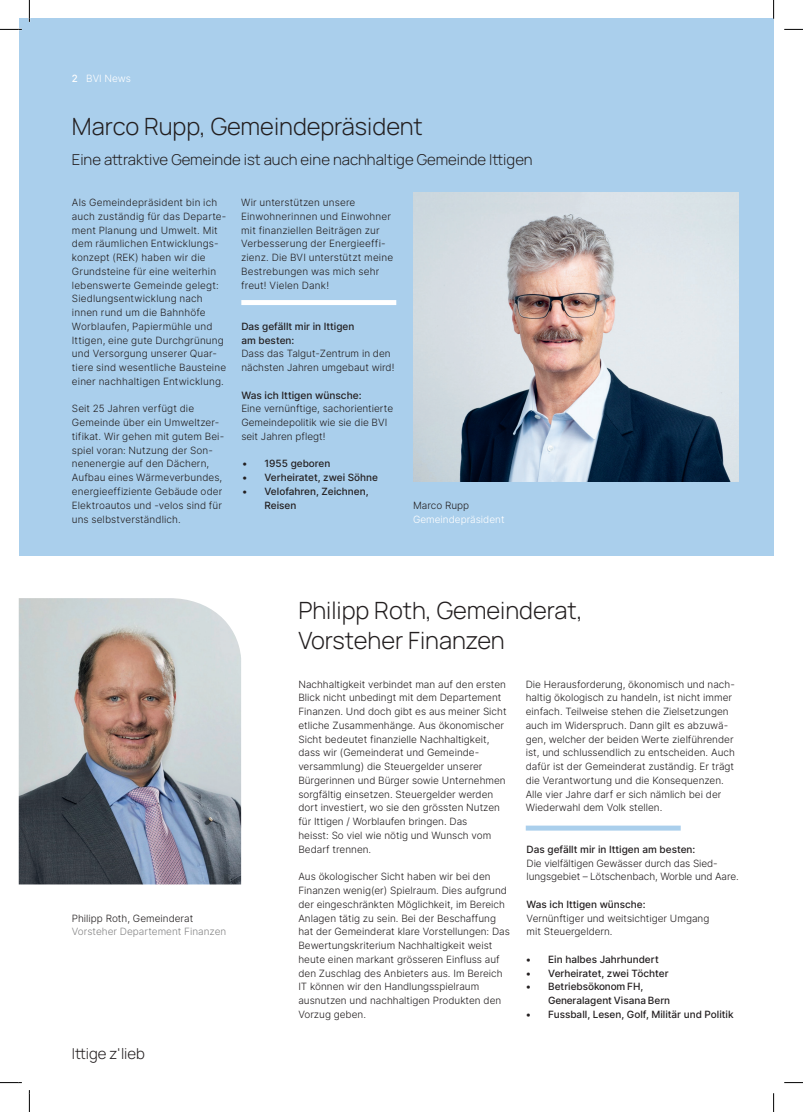
<style>
.page{position:relative;width:803px;height:1112px;background:#fff}
.page>*{position:absolute;margin:0;border:0;box-sizing:border-box;transform-origin:0 0}
.t1{font:300 23.75px/30px "Manrope";color:#231f20}
.t2{font:300 15px "Manrope";color:#231f20}
.t3{font:500 10.12px "Inter";color:#231f20}
.t4{font:300 10px/13.8px "Inter";color:#231f20}
.t5{font:500 10px/13.8px "Inter";color:#231f20}
.t6{font:300 10px "Inter";color:#848485}
.t7{font:300 10px "Inter";color:#fff}
.s1{font-weight:500}
</style>
<div class="page">
<div style="left:19px;top:19px;width:754px;height:537px;background:#aacfec"></div>
<img style="left:413px;top:192px;width:325px;height:289px">
<img style="left:19px;top:598px;width:222px;height:286px">
<div style="left:526px;top:825px;width:155px;height:5px;background:#aacfec"></div>
<div style="left:241px;top:300px;width:155px;height:5px;background:#fff"></div>
<svg style="left:0;top:29px;width:22px;height:1px"></svg>
<svg style="left:784px;top:29px;width:19px;height:1px"></svg>
<svg style="left:0;top:1082px;width:22px;height:1px"></svg>
<svg style="left:784px;top:1082px;width:19px;height:1px"></svg>
<svg style="left:29px;top:0;width:1px;height:22px"></svg>
<svg style="left:29px;top:1090px;width:1px;height:21px"></svg>
<svg style="left:773px;top:0;width:1px;height:20px"></svg>
<svg style="left:773px;top:1093px;width:1px;height:18px"></svg>
<p class="t7" style="left:72px;top:71px;width:61px"><span class="s1">2</span> BVI News</p>
<h1 class="t1" style="left:72px;top:111px;width:352px">Marco Rupp, Gemeindepräsident</h1>
<h2 class="t2" style="left:72px;top:148px;width:462px">Eine attraktive Gemeinde ist auch eine nachhaltige Gemeinde Ittigen</h2>
<p class="t4" style="left:72px;top:195px;width:156px">Als Gemeindepräsident bin ich auch zuständig für das Departe&shy;ment Planung und Umwelt. Mit dem räumlichen Entwicklungs&shy;konzept (REK) haben wir die<br>Grundsteine für eine weiterhin lebenswerte Gemeinde gelegt:<br>Siedlungsentwicklung nach innen rund um die Bahnhöfe<br>Worblaufen, Papiermühle und<br>Ittigen, eine gute Durchgrünung und Versorgung unserer Quar&shy;tiere sind wesentliche Bausteine einer nachhaltigen Entwicklung.</p>
<p class="t4" style="left:72px;top:401px;width:154px">Seit 25 Jahren verfügt die<br>Gemeinde über ein Umweltzer&shy;tifikat. Wir gehen mit gutem Bei&shy;spiel voran: Nutzung der Son&shy;nenenergie auf den Dächern,<br>Aufbau eines Wärmeverbundes, energieeffiziente Gebäude oder<br>Elektroautos und -velos sind für uns selbstverständlich.</p>
<p class="t4" style="left:241px;top:195px;width:154px">Wir unterstützen unsere<br>Einwohnerinnen und Einwohner mit finanziellen Beiträgen zur<br>Verbesserung der Energieeffi&shy;zienz. Die BVI unterstützt meine<br>Bestrebungen was mich sehr freut! Vielen Dank!</p>
<p class="t5" style="left:241px;top:319px;width:115px">Das gefällt mir in Ittigen am besten:</p>
<p class="t4" style="left:241px;top:346px;width:155px">Dass das Talgut-Zentrum in den nächsten Jahren umgebaut wird!</p>
<p class="t4" style="left:241px;top:401px;width:153px">Eine vernünftige, sachorientierte<br>Gemeindepolitik wie sie die BVI seit Jahren pflegt!</p>
<p class="t5" style="left:242px;top:456px;width:90px">• 1955 geboren</p>
<p class="t5" style="left:242px;top:470px;width:138px">• Verheiratet, zwei Söhne</p>
<p class="t5" style="left:264px;top:484px;width:106px;text-indent:-22px">• Velofahren, Zeichnen,<br>Reisen</p>
<p class="t3" style="left:241px;top:387px;width:122px">Was ich Ittigen wünsche:</p>
<p class="t4" style="left:413px;top:498px;width:58px">Marco Rupp</p>
<p class="t7" style="left:413px;top:511px;width:93px">Gemeindepräsident</p>
<p class="t4" style="left:72px;top:910px;width:123px">Philipp Roth, Gemeinderat</p>
<p class="t6" style="left:72px;top:924px;width:156px">Vorsteher Departement Finanzen</p>
<h2 class="t2" style="left:72px;top:1042px;width:75px">Ittige z'lieb</h2>
<h1 class="t1" style="left:298px;top:593px;width:286px">Philipp Roth, Gemeinderat,<br>Vorsteher Finanzen</h1>
<p class="t4" style="left:298px;top:676px;width:210px">Nachhaltigkeit verbindet man auf den ersten Blick nicht unbedingt mit dem Departement Finanzen. Und doch gibt es aus meiner Sicht etliche Zusammenhänge. Aus ökonomischer Sicht bedeutet finanzielle Nachhaltigkeit, dass wir (Gemeinderat und Gemeinde&shy;versammlung) die Steuergelder unserer Bürgerinnen und Bürger sowie Unternehmen sorgfältig einsetzen. Steuergelder werden dort investiert, wo sie den grössten Nutzen für Ittigen / Worblaufen bringen. Das<br>heisst: So viel wie nötig und Wunsch vom Bedarf trennen.</p>
<p class="t4" style="left:298px;top:869px;width:213px">Aus ökologischer Sicht haben wir bei den Finanzen wenig(er) Spielraum. Dies aufgrund der eingeschränkten Möglichkeit, im Bereich Anlagen tätig zu sein. Bei der Beschaffung hat der Gemeinderat klare Vorstellungen: Das Bewertungskriterium Nachhaltigkeit weist heute einen markant grösseren Einfluss auf den Zuschlag des Anbieters aus. Im Bereich IT können wir den Handlungsspielraum ausnutzen und nachhaltigen Produkten den Vorzug geben.</p>
<p class="t4" style="left:526px;top:676px;width:211px">Die Herausforderung, ökonomisch und nach&shy;haltig ökologisch zu handeln, ist nicht immer einfach. Teilweise stehen die Zielsetzungen auch im Widerspruch. Dann gilt es abzuwä&shy;gen, welcher der beiden Werte zielführender ist, und schlussendlich zu entscheiden. Auch dafür ist der Gemeinderat zuständig. Er trägt die Verantwortung und die Konsequenzen.<br>Alle vier Jahre darf er sich nämlich bei der Wiederwahl dem Volk stellen.</p>
<p class="t5" style="left:527px;top:841px;width:170px">Das gefällt mir in Ittigen am besten:</p>
<p class="t4" style="left:527px;top:855px;width:214px">Die vielfältigen Gewässer durch das Sied&shy;lungsgebiet – Lötschenbach, Worble und Aare.</p>
<p class="t4" style="left:527px;top:910px;width:184px">Vernünftiger und weitsichtiger Umgang mit Steuergeldern.</p>
<p class="t5" style="left:527px;top:896px;width:120px">Was ich Ittigen wünsche:</p>
<p class="t5" style="left:526px;top:951px;width:135px">• Ein halbes Jahrhundert</p>
<p class="t5" style="left:526px;top:965px;width:144px">• Verheiratet, zwei Töchter</p>
<p class="t5" style="left:548px;top:979px;width:123px;text-indent:-22px">• Betriebsökonom FH,<br>Generalagent Visana Bern</p>
<p class="t5" style="left:526px;top:1006px;width:209px">• Fussball, Lesen, Golf, Militär und Politik</p>
</div>
